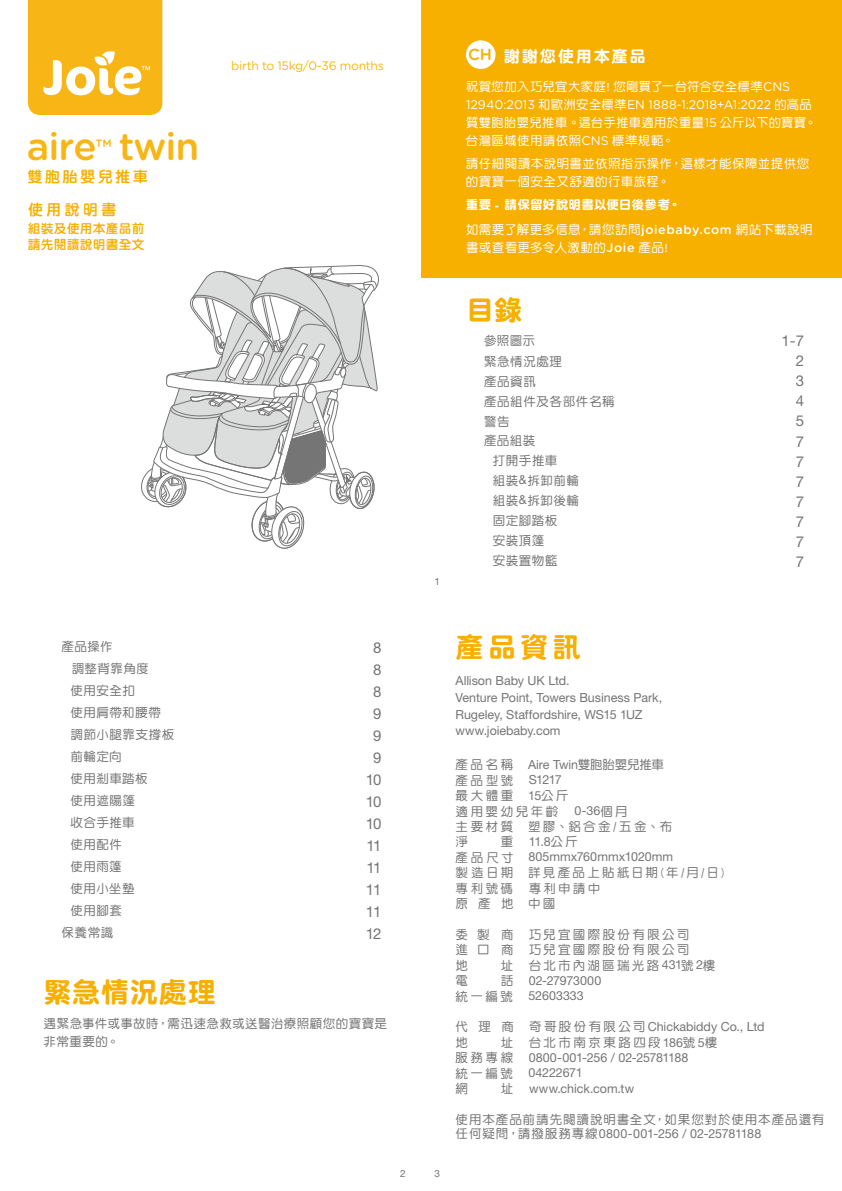
<style>
.page{position:relative;width:842px;height:1191px;background:#fff}
.page>*{position:absolute;margin:0;border:0;box-sizing:border-box;transform-origin:0 0}
.t1{font:500 38.5px "Gotham Rounded";letter-spacing:-.025em;color:#f8b616}
.t2{font:28px "DF Yuan Std W9";letter-spacing:.035em;color:#f7af00}
.t3{font:16.3px "DF Yuan Std W9";letter-spacing:.1em;color:#fff}
.t4{font:15.3px "DF Yuan Std W8";letter-spacing:.15em;color:#f7af00}
.t5{font:15px/22px "Helvetica Neue LT Std";letter-spacing:-.065em;color:#767575;text-align:justify}
.t6{font:12.7px/16.3px "DF Yuan Std W8";letter-spacing:.02em;color:#f7af00}
.t7{font:12.5px/16.8px "Helvetica Neue LT Std";letter-spacing:-.005em;color:#767575}
.t8{font:12.5px/15.5px "DF Yuan Std W5";letter-spacing:.05em;color:#767575}
.t9{font:12.5px/18px "DF Yuan Std W5";letter-spacing:.035em;color:#fff}
.t10{font:12.5px "Gotham Rounded";color:#fff}
.t11{font:12.5px/15.4px "DF Yuan Std W5";letter-spacing:.19em;color:#767575}
.t12{font:12.5px "DF Yuan Std W5";letter-spacing:.075em;color:#767575}
.t13{font:12.5px "DF Yuan Std W5";letter-spacing:-.015em;color:#767575}
.t14{font:12.5px "DF Yuan Std W9";letter-spacing:.025em;color:#fff}
.t15{font:12.5px/15.6px "DF Yuan Std W5";letter-spacing:.2em;color:#767575}
.t16{font:12.5px "DF Yuan Std W5";letter-spacing:.18em;color:#767575}
.t17{font:12.5px "DF Yuan Std W5";letter-spacing:.195em;color:#767575}
.t18{font:12.5px/15.4px "DF Yuan Std W5";letter-spacing:.205em;color:#767575}
.t19{font:12.2px "Gotham Rounded";letter-spacing:-.025em;color:#f8b616}
.t20{font:10px "Helvetica Neue LT Std";color:#767575}
.s1{font-size:23.5px}
.s2{font-family:"Gotham Rounded";font-weight:500;font-size:16px;color:#f7af00}
.s3{font-family:"Gotham Rounded"}
.s4{font-family:"DF Yuan Std W5"}
.s5{font-family:"Gotham Rounded";font-weight:500}
.s6{font-family:"Helvetica Neue LT Std"}
</style>
<div class="page">
<div style="left:421px;top:0;width:421px;height:277px;background:#f7af00"></div>
<div style="left:466px;top:40px;width:29px;height:29px;background:#fff;border-radius:50%"></div>
<svg style="left:145px;top:266px;width:233px;height:283px"></svg>
<svg style="left:28px;top:0;width:134px;height:115px;background:#f8be32"></svg>
<h1 class="t1" style="left:27px;top:118px;width:174px">aire<span class="s1">™</span> twin</h1>
<p class="t4" style="left:27px;top:168px;width:122px">雙胞胎嬰兒推車</p>
<p class="t4" style="left:28px;top:201px;width:90px">使用說明書</p>
<p class="t6" style="left:28px;top:220px;width:118px">組裝及使用本產品前請先閱讀說明書全文</p>
<p class="t19" style="left:231px;top:57px;width:154px">birth to 15kg/0-36 months</p>
<p class="t8" style="left:62px;top:638px;width:53px">產品操作</p>
<p class="t5" style="left:373px;top:636px;width:10px">8<br>8<br>8</p>
<p class="t8" style="left:72px;top:661px;width:79px">調整背靠角度</p>
<p class="t8" style="left:71px;top:679px;width:92px;line-height:22px">使用安全扣<br>使用肩帶和腰帶</p>
<p class="t5" style="left:373px;top:702px;width:10px">9</p>
<p class="t8" style="left:71px;top:726px;width:105px">調節小腿靠支撐板</p>
<p class="t5" style="left:373px;top:724px;width:10px">9</p>
<p class="t8" style="left:71px;top:748px;width:53px">前輪定向</p>
<p class="t5" style="left:373px;top:746px;width:10px">9</p>
<p class="t8" style="left:71px;top:770px;width:79px">使用剎車踏板</p>
<p class="t5" style="left:366px;top:768px;width:17px">10</p>
<p class="t8" style="left:71px;top:792px;width:66px">使用遮陽篷</p>
<p class="t5" style="left:366px;top:790px;width:17px">10</p>
<p class="t8" style="left:71px;top:814px;width:66px">收合手推車</p>
<p class="t5" style="left:366px;top:812px;width:17px">10</p>
<p class="t8" style="left:71px;top:836px;width:53px">使用配件</p>
<p class="t5" style="left:367px;top:834px;width:17px">11</p>
<p class="t8" style="left:71px;top:858px;width:53px">使用雨篷</p>
<p class="t5" style="left:367px;top:856px;width:17px">11</p>
<p class="t8" style="left:71px;top:880px;width:65px">使用小坐墊</p>
<p class="t5" style="left:366px;top:878px;width:17px">11</p>
<p class="t8" style="left:71px;top:902px;width:53px">使用腳套</p>
<p class="t5" style="left:366px;top:900px;width:17px">11</p>
<p class="t8" style="left:62px;top:924px;width:53px">保養常識</p>
<p class="t5" style="left:366px;top:922px;width:17px">12</p>
<h2 class="t2" style="left:44px;top:976px;width:174px">緊急情況處理</h2>
<p class="t8" style="left:44px;top:1014px;width:345px;line-height:18px">遇緊急事件或事故時，需迅速急救或送醫治療照顧您的寶寶是非常重要的。</p>
<p class="t20" style="left:400px;top:1167px;width:7px">2</p>
<p class="t20" style="left:434px;top:576px;width:7px">1</p>
<h3 class="t3" style="left:468px;top:47px;width:179px"><span class="s2">CH</span> 謝謝您使用本產品</h3>
<p class="t9" style="left:466px;top:78px;width:326px">祝賀您加入巧兒宜大家庭! 您剛買了一台符合安全標準<span class="s3">CNS</span></p>
<p class="t10" style="left:466px;top:96px;width:347px">12940:2013 <span class="s4">和歐洲安全標準</span>EN 1888-1:2018+A1:2022 <span class="s4">的高品</span></p>
<p class="t9" style="left:466px;top:114px;width:352px">質雙胞胎嬰兒推車。這台手推車適用於重量<span class="s3">15</span> 公斤以下的寶寶。台灣區域使用請依照<span class="s3">CNS</span> 標準規範。</p>
<p class="t9" style="left:466px;top:154px;width:345px">請仔細閱讀本說明書並依照指示操作，這樣才能保障並提供您的寶寶一個安全又舒適的行車旅程。</p>
<p class="t14" style="left:466px;top:198px;width:216px">重要 - 請保留好說明書以便日後參考。</p>
<p class="t9" style="left:466px;top:221px;width:348px">如需要了解更多信息，請您訪問<span class="s5">joiebaby.com</span> 網站下載說明書或查看更多令人激動的<span class="s5">Joie</span> 產品!</p>
<h2 class="t2" style="left:466px;top:295px;width:57px">目錄</h2>
<p class="t8" style="left:484px;top:332px;width:53px">參照圖示</p>
<p class="t5" style="left:781px;top:330px;width:24px">1-7</p>
<p class="t8" style="left:484px;top:353px;width:80px">緊急情況處理</p>
<p class="t5" style="left:796px;top:350px;width:10px">2</p>
<p class="t8" style="left:484px;top:373px;width:53px">產品資訊</p>
<p class="t5" style="left:796px;top:370px;width:10px">3</p>
<p class="t8" style="left:484px;top:393px;width:132px">產品組件及各部件名稱</p>
<p class="t5" style="left:796px;top:390px;width:10px">4</p>
<p class="t8" style="left:484px;top:413px;width:27px">警告</p>
<p class="t5" style="left:796px;top:410px;width:10px">5</p>
<p class="t8" style="left:484px;top:432px;width:53px">產品組裝</p>
<p class="t5" style="left:796px;top:430px;width:10px">7</p>
<p class="t8" style="left:493px;top:452px;width:66px">打開手推車</p>
<p class="t5" style="left:796px;top:450px;width:10px">7</p>
<p class="t8" style="left:493px;top:472px;width:87px">組裝<span class="s6">&amp;</span>拆卸前輪</p>
<p class="t5" style="left:796px;top:470px;width:10px">7</p>
<p class="t8" style="left:493px;top:492px;width:87px">組裝<span class="s6">&amp;</span>拆卸後輪</p>
<p class="t5" style="left:796px;top:490px;width:10px">7</p>
<p class="t8" style="left:493px;top:512px;width:66px">固定腳踏板</p>
<p class="t5" style="left:796px;top:510px;width:10px">7</p>
<p class="t8" style="left:493px;top:532px;width:53px">安裝頂篷</p>
<p class="t5" style="left:796px;top:530px;width:10px">7</p>
<p class="t8" style="left:493px;top:552px;width:66px">安裝置物籃</p>
<p class="t5" style="left:796px;top:550px;width:10px">7</p>
<p class="t20" style="left:434px;top:1167px;width:7px">3</p>
<h2 class="t2" style="left:455px;top:631px;width:127px">產品資訊</h2>
<p class="t7" style="left:455px;top:672px;width:208px">Allison Baby UK Ltd.<br>Venture Point, Towers Business Park,<br>Rugeley, Staffordshire, WS15 1UZ www.joiebaby.com</p>
<p class="t13" style="left:455px;top:758px;width:210px">產品名稱 <span class="s6">Aire Twin</span>雙胞胎嬰兒推車</p>
<p class="t7" style="left:455px;top:771px;width:108px"><span class="s4">產品型號</span> S1217</p>
<p class="t18" style="left:455px;top:787px;width:115px">最大體重 <span class="s6">15</span>公斤適用嬰幼兒年齡</p>
<p class="t7" style="left:574px;top:802px;width:55px">0-36<span class="s4">個月</span></p>
<p class="t15" style="left:455px;top:818px;width:218px">主要材質 塑膠、鋁合金/五金、布淨</p>
<p class="t7" style="left:455px;top:833px;width:219px;line-height:15.4px;text-indent:45px"><span class="s4">重</span> 11.8<span class="s4">公斤<br>產品尺寸</span> 805mmx760mmx1020mm</p>
<p class="t11" style="left:455px;top:864px;width:271px">製造日期 詳見產品上貼紙日期(年/月/日)專利號碼 專利申請中<br>原產地 中國</p>
<p class="t8" style="left:455px;top:926px;width:235px;text-align:justify">委 製 商 巧兒宜國際股份有限公司進 口 商 巧兒宜國際股份有限公司地</p>
<p class="t16" style="left:501px;top:958px;width:216px">址 台北市內湖區瑞光路<span class="s6">431</span>號<span class="s6">2</span>樓</p>
<p class="t7" style="left:455px;top:972px;width:147px;line-height:15.4px;text-indent:45px"><span class="s4">話</span> 02-27973000<span class="s4">統一編號</span> 52603333</p>
<p class="t7" style="left:455px;top:1018px;width:311px"><span class="s4">代 理 商 奇哥股份有限公司</span> Chickabiddy Co., Ltd</p>
<p class="t8" style="left:455px;top:1034px;width:14px">地</p>
<p class="t17" style="left:501px;top:1035px;width:218px">址 台北市南京東路四段<span class="s6">186</span>號<span class="s6">5</span>樓</p>
<p class="t7" style="left:455px;top:1049px;width:234px;line-height:15.4px"><span class="s4">服務專線</span> 0800-001-256 / 02-25781188<span class="s4">統一編號</span> 04222671</p>
<p class="t8" style="left:455px;top:1080px;width:14px">網</p>
<p class="t8" style="left:501px;top:1080px;width:14px">址</p>
<p class="t7" style="left:529px;top:1079px;width:106px">www.chick.com.tw</p>
<p class="t12" style="left:455px;top:1112px;width:370px">使用本產品前請先閱讀說明書全文，如果您對於使用本產品還有</p>
<p class="t7" style="left:455px;top:1124px;width:307px"><span class="s4">任何疑問，請撥服務專線</span>0800-001-256 / 02-25781188</p>
<p class="t8" style="left:455px;top:972px;width:14px">電</p>
</div>
